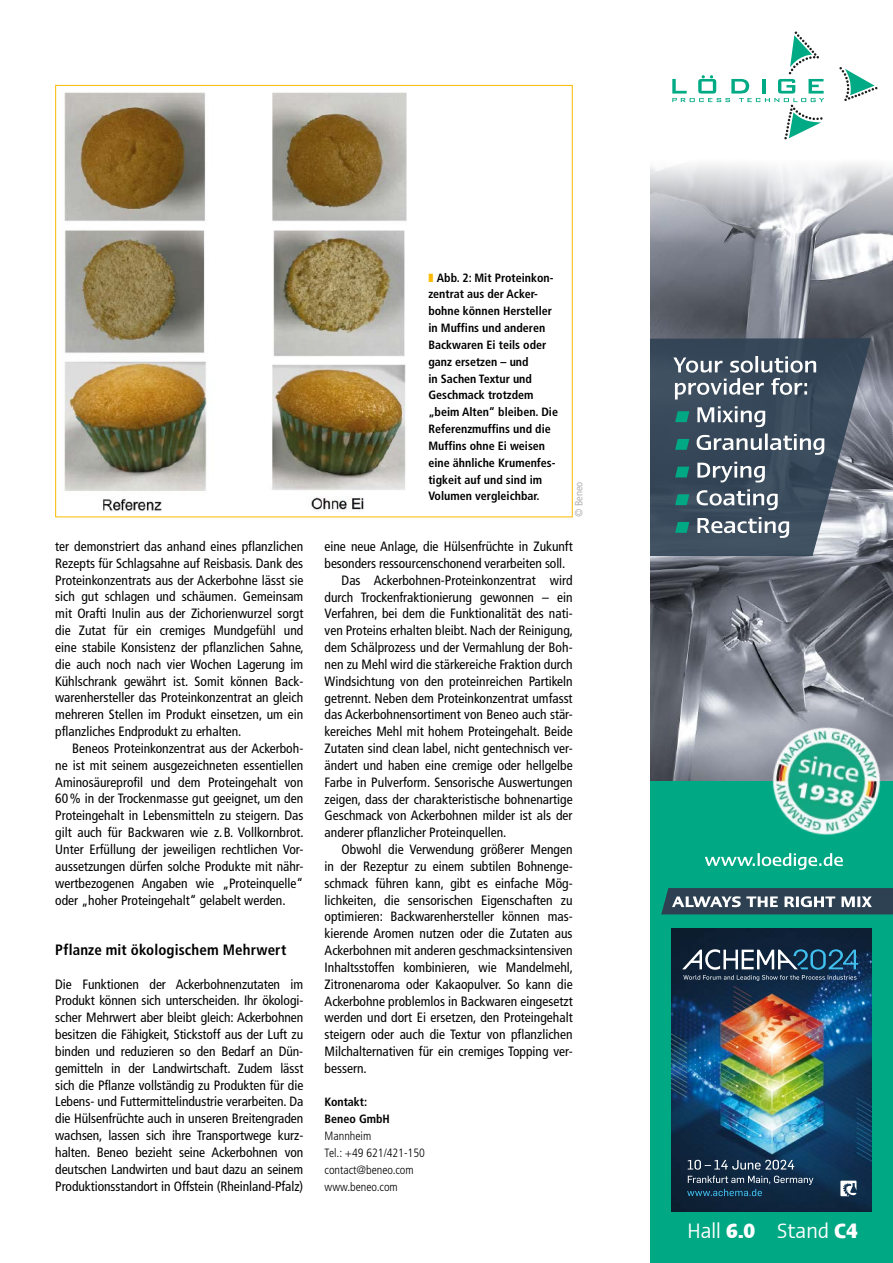
<style>
.page{position:relative;width:893px;height:1263px;background:#fff}
.page>*{position:absolute;margin:0;border:0;box-sizing:border-box;transform-origin:0 0}
.t1{font:condensed 21px "Ergo Com";color:#fff}
.t2{font:700 condensed 15px "Frutiger LT Std";letter-spacing:.01em;color:#000}
.t3{font:condensed 13.5px/16.8px "Frutiger LT Std";color:#000;text-align:justify}
.t4{font:700 condensed 12px/16.8px "Frutiger LT Std";color:#000}
.t5{font:300 condensed 12px/16.8px "Frutiger LT Std";color:#000}
.t6{font:condensed 10.5px "Frutiger LT Std";color:#b3b2b2}
.s1{color:#fbba00}
.s2{font-weight:700}
</style>
<div class="page">
<img style="left:65px;top:93px;width:341px;height:418px">
<img style="left:651px;top:253px;width:242px;height:528px">
<div style="left:651px;top:781px;width:242px;height:482px;background:#00a984"></div>
<svg style="left:651px;top:183px;width:242px;height:70px;background:#b5b7be"></svg>
<svg style="left:705px;top:853px;width:138px;height:17px"></svg>
<img style="left:763px;top:718px;width:127px;height:117px">
<svg style="left:651px;top:338px;width:220px;height:218px;background:#4b5969"></svg>
<svg style="left:661px;top:888px;width:232px;height:26px;background:#506270"></svg>
<svg style="left:675px;top:411px;width:14px;height:11px"></svg>
<svg style="left:675px;top:439px;width:14px;height:11px"></svg>
<svg style="left:675px;top:467px;width:14px;height:10px"></svg>
<svg style="left:675px;top:494px;width:14px;height:11px"></svg>
<svg style="left:675px;top:522px;width:14px;height:11px"></svg>
<svg style="left:697px;top:517px;width:92px;height:21px"></svg>
<svg style="left:697px;top:489px;width:81px;height:21px"></svg>
<svg style="left:697px;top:462px;width:68px;height:20px"></svg>
<svg style="left:697px;top:433px;width:127px;height:22px"></svg>
<svg style="left:697px;top:406px;width:68px;height:21px"></svg>
<svg style="left:673px;top:356px;width:143px;height:43px"></svg>
<svg style="left:839px;top:67px;width:38px;height:34px"></svg>
<svg style="left:672px;top:31px;width:152px;height:108px"></svg>
<img style="left:672px;top:929px;width:200px;height:282px">
<svg style="left:840px;top:1181px;width:16px;height:15px"></svg>
<svg style="left:687px;top:1160px;width:126px;height:36px;background:#2c465e"></svg>
<svg style="left:682px;top:949px;width:176px;height:32px;background:#3a546c"></svg>
<p class="t3" style="left:55px;top:538px;width:250px">ter demonstriert das anhand eines pflanzlichen Rezepts für Schlagsahne auf Reisbasis. Dank des Proteinkonzentrats aus der Ackerbohne lässt sie sich gut schlagen und schäumen. Gemeinsam mit Orafti Inulin aus der Zichorienwurzel sorgt die Zutat für ein cremiges Mundgefühl und eine stabile Konsistenz der pflanzlichen Sahne, die auch noch nach vier Wochen Lagerung im Kühlschrank gewährt ist. Somit können Back&shy;warenhersteller das Proteinkonzentrat an gleich mehreren Stellen im Produkt einsetzen, um ein pflanzliches Endprodukt zu erhalten.</p>
<p class="t3" style="left:55px;top:740px;width:250px;text-indent:17px">Beneos Proteinkonzentrat aus der Ackerboh&shy;ne ist mit seinem ausgezeichneten essentiellen Aminosäureprofil und dem Proteingehalt von 60% in der Trockenmasse gut geeignet, um den Proteingehalt in Lebensmitteln zu steigern. Das gilt auch für Backwaren wie z.B. Vollkornbrot.<br>Unter Erfüllung der jeweiligen rechtlichen Vor&shy;aussetzungen dürfen solche Produkte mit nähr&shy;wertbezogenen Angaben wie „Proteinquelle“ oder „hoher Proteingehalt“ gelabelt werden.</p>
<p class="t2" style="left:55px;top:941px;width:232px">Pflanze mit ökologischem Mehrwert</p>
<p class="t3" style="left:55px;top:975px;width:250px">Die Funktionen der Ackerbohnenzutaten im Produkt können sich unterscheiden. Ihr ökologi&shy;scher Mehrwert aber bleibt gleich: Ackerbohnen besitzen die Fähigkeit, Stickstoff aus der Luft zu binden und reduzieren so den Bedarf an Dün&shy;gemitteln in der Landwirtschaft. Zudem lässt sich die Pflanze vollständig zu Produkten für die Lebens- und Futtermittelindustrie verarbeiten. Da die Hülsenfrüchte auch in unseren Breitengraden wachsen, lassen sich ihre Transportwege kurz&shy;halten. Beneo bezieht seine Ackerbohnen von deutschen Landwirten und baut dazu an seinem Produktionsstandort in Offstein (Rheinland-Pfalz)</p>
<p class="t4" style="left:428px;top:269px;width:131px"><span class="s1">❚</span> Abb. 2: Mit Proteinkon&shy;zentrat aus der Acker&shy;bohne können Hersteller in Muffins und anderen<br>Backwaren Ei teils oder ganz ersetzen – und<br>in Sachen Textur und<br>Geschmack trotzdem „beim Alten“ bleiben. Die<br>Referenzmuffins und die<br>Muffins ohne Ei weisen eine ähnliche Krumenfes&shy;tigkeit auf und sind im<br>Volumen vergleichbar.</p>
<p class="t6" style="left:573px;top:517px;width:37px;rotate:-90deg">© Beneo</p>
<p class="t3" style="left:325px;top:538px;width:250px">eine neue Anlage, die Hülsenfrüchte in Zukunft</p>
<p class="t3" style="left:325px;top:555px;width:242px">besonders ressourcenschonend verarbeiten soll.</p>
<p class="t3" style="left:342px;top:572px;width:233px">Das Ackerbohnen-Proteinkonzentrat wird</p>
<p class="t3" style="left:325px;top:588px;width:250px">durch Trockenfraktionierung gewonnen – ein</p>
<p class="t3" style="left:325px;top:605px;width:250px">Verfahren, bei dem die Funktionalität des nati-</p>
<p class="t3" style="left:325px;top:622px;width:250px">ven Proteins erhalten bleibt. Nach der Reinigung,</p>
<p class="t3" style="left:325px;top:639px;width:250px">dem Schälprozess und der Vermahlung der Boh-</p>
<p class="t3" style="left:325px;top:656px;width:250px">nen zu Mehl wird die stärkereiche Fraktion durch</p>
<p class="t3" style="left:325px;top:673px;width:250px">Windsichtung von den proteinreichen Partikeln</p>
<p class="t3" style="left:325px;top:689px;width:250px">getrennt. Neben dem Proteinkonzentrat umfasst</p>
<p class="t3" style="left:325px;top:706px;width:250px">das Ackerbohnensortiment von Beneo auch stär-</p>
<p class="t3" style="left:325px;top:723px;width:250px">kereiches Mehl mit hohem Proteingehalt. Beide</p>
<p class="t3" style="left:325px;top:740px;width:250px">Zutaten sind clean label, nicht gentechnisch ver-</p>
<p class="t3" style="left:325px;top:757px;width:250px">ändert und haben eine cremige oder hellgelbe</p>
<p class="t3" style="left:325px;top:774px;width:250px">Farbe in Pulverform. Sensorische Auswertungen</p>
<p class="t3" style="left:325px;top:790px;width:250px">zeigen, dass der charakteristische bohnenartige</p>
<p class="t3" style="left:325px;top:807px;width:250px">Geschmack von Ackerbohnen milder ist als der</p>
<p class="t3" style="left:325px;top:824px;width:183px">anderer pflanzlicher Proteinquellen.</p>
<p class="t3" style="left:342px;top:841px;width:233px">Obwohl die Verwendung größerer Mengen</p>
<p class="t3" style="left:325px;top:858px;width:250px">in der Rezeptur zu einem subtilen Bohnenge-</p>
<p class="t3" style="left:325px;top:875px;width:250px">schmack führen kann, gibt es einfache Mög-</p>
<p class="t3" style="left:325px;top:891px;width:250px">lichkeiten, die sensorischen Eigenschaften zu</p>
<p class="t3" style="left:325px;top:908px;width:250px">optimieren: Backwarenhersteller können mas-</p>
<p class="t3" style="left:325px;top:925px;width:250px">kierende Aromen nutzen oder die Zutaten aus</p>
<p class="t3" style="left:325px;top:942px;width:250px">Ackerbohnen mit anderen geschmacksintensiven</p>
<p class="t3" style="left:325px;top:959px;width:250px">Inhaltsstoffen kombinieren, wie Mandelmehl,</p>
<p class="t3" style="left:325px;top:976px;width:250px">Zitronenaroma oder Kakaopulver. So kann die</p>
<p class="t3" style="left:325px;top:992px;width:250px">Ackerbohne problemlos in Backwaren eingesetzt</p>
<p class="t3" style="left:325px;top:1009px;width:250px">werden und dort Ei ersetzen, den Proteingehalt</p>
<p class="t3" style="left:325px;top:1026px;width:250px">steigern oder auch die Textur von pflanzlichen</p>
<p class="t3" style="left:325px;top:1043px;width:250px">Milchalternativen für ein cremiges Topping ver-</p>
<p class="t3" style="left:325px;top:1060px;width:44px">bessern.</p>
<p class="t4" style="left:325px;top:1094px;width:67px">Kontakt:<br>Beneo GmbH</p>
<p class="t5" style="left:325px;top:1128px;width:102px">Mannheim<br>Tel.: +49 621/421-150 contact@beneo.com www.beneo.com</p>
<h1 class="t1" style="left:688px;top:1215px;width:172px">Hall <span class="s2">6.0</span> Stand <span class="s2">C4</span></h1>
</div>
